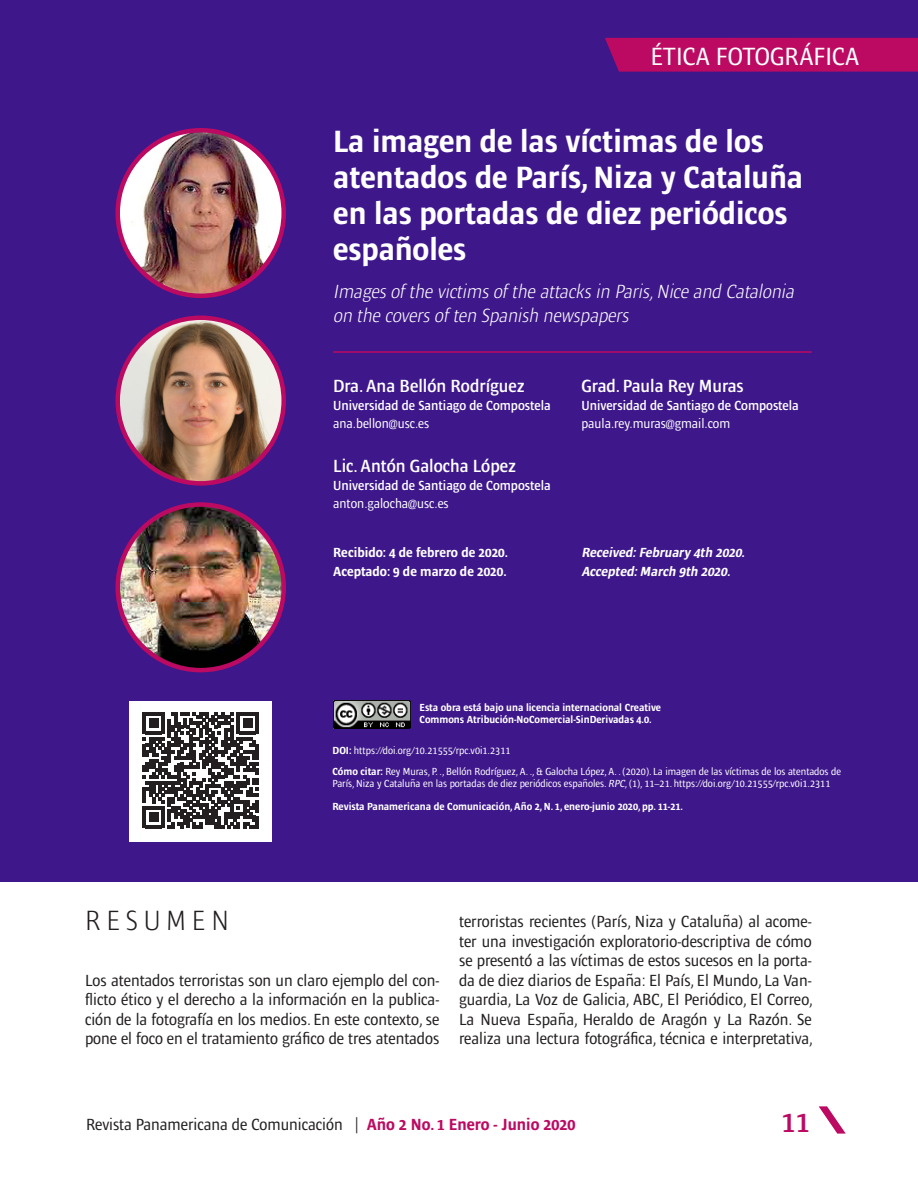
<style>
.page{position:relative;width:918px;height:1188px;background:#fff}
.page>*{position:absolute;margin:0;border:0;box-sizing:border-box;transform-origin:0 0}
.Título_artículo_-_bl{font:700 condensed 31.5px/36px "Ardoise Std";color:#fff}
.t1{font:600 condensed 30px "Ardoise Std";color:#bc0a62}
.Resumen{font:300 condensed 28.5px "Ardoise Std";letter-spacing:.2em;color:#231f20}
.t2{font:condensed 25.5px "Ardoise Std";color:#fff}
.Título_artículo_-_EN{font:italic 300 condensed 19.5px/24px "Ardoise Std";color:#fff}
.Autor_interno{font:600 condensed 18px "Ardoise Std";color:#fff}
.t3{font:condensed 16.5px/19.5px "Ardoise Std";color:#231f20;text-align:justify}
.Universidad{font:600 condensed 13.5px "Ardoise Std";color:#fff}
.Correo_autor{font:condensed 13.5px "Ardoise Std";color:#fff}
.Fechas{font:700 condensed 13.5px "Ardoise Std";color:#fff}
.Fechas-2{font:italic 700 condensed 13.5px "Ardoise Std";color:#fff}
.Cómo_citar{font:condensed 10.5px/12px "Ardoise Std";color:#fff}
.Cómo_citar-2{font:700 condensed 10.5px/12px "Ardoise Std";color:#fff}
.s1{font-weight:700}
.s2{font-style:italic}
.s3{font-weight:700;color:#bc0a62}
</style>
<div class="page">
<div style="left:0;top:0;width:918px;height:881px;background:#3e178b"></div>
<hr style="left:333px;top:351px;width:479px;height:2px;background:#bc0a62">
<img style="left:118px;top:130px;width:166px;height:166px;border-radius:83px">
<div style="left:115px;top:128px;width:171px;height:170px;border:4px solid #bc0a62;border-radius:50%"></div>
<img style="left:118px;top:318px;width:166px;height:165px;border-radius:83px">
<div style="left:115px;top:316px;width:171px;height:170px;border:4px solid #bc0a62;border-radius:50%"></div>
<img style="left:118px;top:505px;width:166px;height:165px;border-radius:83px">
<div style="left:115px;top:502px;width:171px;height:170px;border:4px solid #bc0a62;border-radius:50%"></div>
<div style="left:130px;top:701px;width:142px;height:140px;background:#fff"></div>
<svg style="left:143px;top:712px;width:116px;height:116px"></svg>
<hr style="left:255px;top:800px;width:4px;height:13px;background:#231f20">
<hr style="left:255px;top:816px;width:4px;height:12px;background:#231f20">
<img style="left:333px;top:701px;width:77px;height:27px">
<svg style="left:819px;top:1106px;width:27px;height:28px"></svg>
<div style="left:605px;top:38px;width:313px;height:34px;background:#bc0a62"></div>
<h3 class="t2" style="left:651px;top:42px;width:210px">ÉTICA FOTOGRÁFICA</h3>
<p class="Título_artículo_-_bl" style="left:333px;top:123px;width:471px">La imagen de las víctimas de los atentados de París, Niza y Cataluña en las portadas de diez periódicos españoles</p>
<p class="Título_artículo_-_EN" style="left:333px;top:279px;width:466px">Imagesof the victimsof the attacksin Paris,Nice and Catalonia on the coversof ten Spanish newspapers</p>
<p class="Autor_interno" style="left:333px;top:375px;width:193px">Dra. Ana Bellón Rodríguez</p>
<p class="Universidad" style="left:333px;top:397px;width:219px">Universidad de Santiago de Compostela</p>
<p class="Correo_autor" style="left:333px;top:415px;width:97px">ana.bellon@usc.es</p>
<p class="Autor_interno" style="left:333px;top:456px;width:184px">Lic. Antón Galocha López</p>
<p class="Universidad" style="left:333px;top:478px;width:219px">Universidad de Santiago de Compostela</p>
<p class="Correo_autor" style="left:333px;top:496px;width:117px">anton.galocha@usc.es</p>
<p class="Fechas" style="left:333px;top:544px;width:176px">Recibido: 4 de febrero de 2020.</p>
<p class="Fechas" style="left:333px;top:564px;width:175px">Aceptado: 9 de marzo de 2020.</p>
<p class="Autor_interno" style="left:581px;top:375px;width:164px">Grad. Paula Rey Muras</p>
<p class="Universidad" style="left:581px;top:397px;width:219px">Universidad de Santiago de Compostela</p>
<p class="Correo_autor" style="left:581px;top:415px;width:150px">paula.rey.muras@gmail.com</p>
<p class="Fechas-2" style="left:581px;top:544px;width:168px">Received:February 4th 2020.</p>
<p class="Fechas-2" style="left:581px;top:564px;width:153px">Accepted:March 9th 2020.</p>
<p class="Cómo_citar-2" style="left:420px;top:702px;width:243px">Esta obra está bajo una licencia internacional Creative<br>Commons Atribución-NoComercial-SinDerivadas 4.0.</p>
<p class="Cómo_citar" style="left:332px;top:745px;width:180px"><span class="s1">DOI:</span> https://doi.org/10.21555/rpc.v0i1.2311</p>
<p class="Cómo_citar" style="left:332px;top:765px;width:510px"><span class="s1">Cómo citar:</span> Rey Muras, P. ., Bellón Rodríguez, A. ., &amp; Galocha López, A. . (2020). La imagen de las víctimas de los atentados de<br>París, Niza y Cataluña en las portadas de diez periódicos españoles. <span class="s2">RPC</span>, (1), 11–21. https://doi.org/10.21555/rpc.v0i1.2311</p>
<p class="Cómo_citar-2" style="left:332px;top:800px;width:352px">Revista Panamericana de Comunicación, Año 2, N. 1, enero-junio 2020, pp. 11-21.</p>
<p class="Resumen" style="left:85px;top:904px;width:145px">RESUMEN</p>
<p class="t3" style="left:85px;top:970px;width:356px">Los atentados terroristas son un claro ejemplo del con&shy;flicto ético y el derecho a la información en la publica&shy;ción de la fotografía en los medios. En este contexto, se pone el foco en el tratamiento gráfico de tres atentados</p>
<p class="t3" style="left:459px;top:912px;width:356px">terroristas recientes (París, Niza y Cataluña) al acome&shy;ter una investigación exploratorio-descriptiva de cómo se presentó a las víctimas de estos sucesos en la porta&shy;da de diez diarios de España: El País, El Mundo, La Van&shy;guardia, La Voz de Galicia, ABC, El Periódico, El Correo, La Nueva España, Heraldo de Aragón y La Razón. Se realiza una lectura fotográfica, técnica e interpretativa,</p>
<p class="t3" style="left:86px;top:1115px;width:491px">Revista Panamericana de Comunicación | <span class="s3">Año 2 No. 1 Enero - Junio 2020</span></p>
<h2 class="t1" style="left:781px;top:1104px;width:30px">11</h2>
</div>
